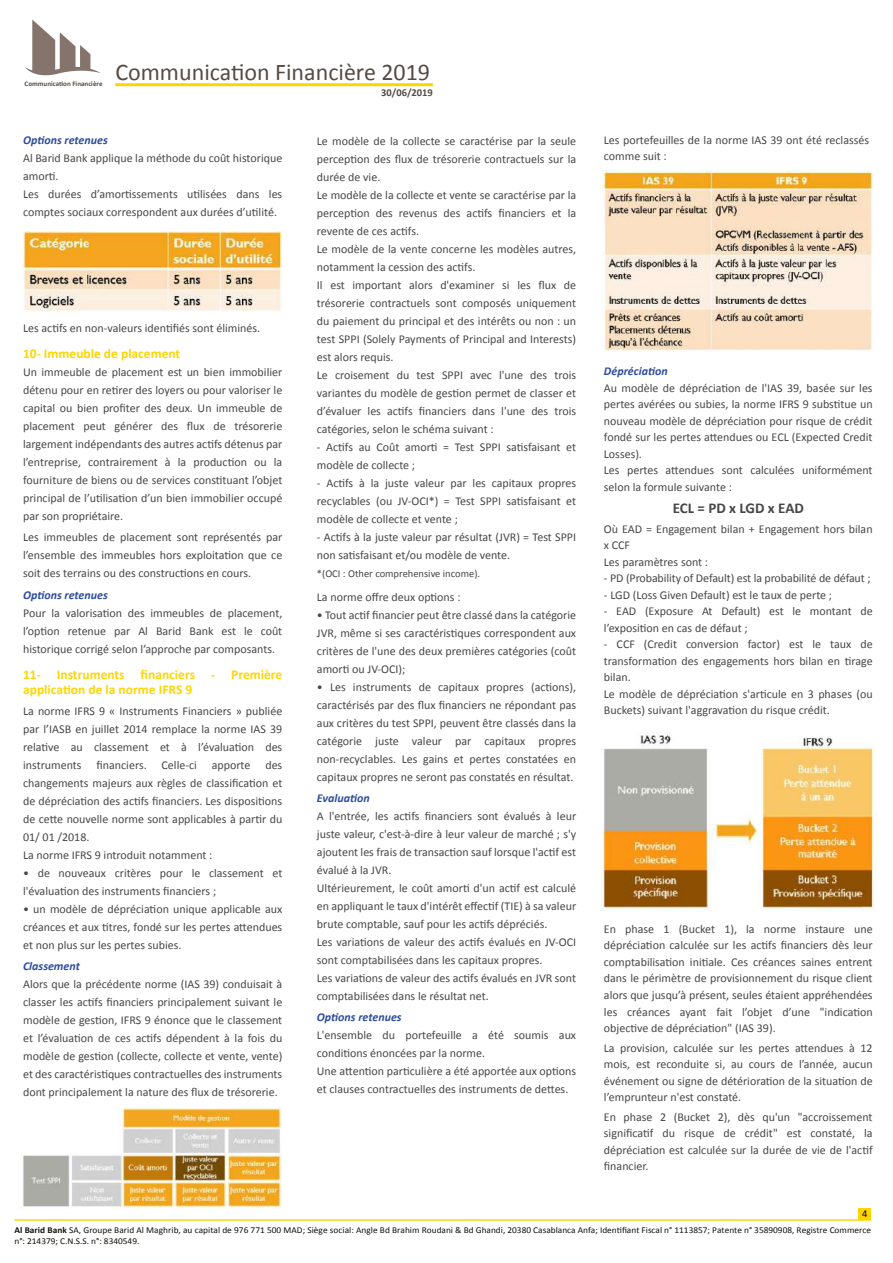
<style>
.page{position:relative;width:893px;height:1263px;background:#fff}
.page>*{position:absolute;margin:0;border:0;box-sizing:border-box;transform-origin:0 0}
.t1{font:24px "Calibri";color:#564a44}
.t2{font:700 15px "Calibri";color:#474746}
.t3{font:700 13.5px/15px "Calibri";color:#ffd500}
.t4{font:12px/18px "Calibri";color:#474746}
.t5{font:italic 700 12px "Calibri";color:#2c4c9c}
.t6{font:10.5px "Calibri";color:#474746}
.t7{font:700 10.5px "Calibri";color:#564a44}
.t8{font:10.5px "Calibri";color:#000}
.t9{font:9px/10.8px "Calibri";color:#13110c;scale:1.04 1}
.t10{font:700 7.05px "Calibri";color:#564a44}
.s1{font-weight:700}
</style>
<div class="page">
<hr style="left:14px;top:1219px;width:857px;height:2px;background:#ffd400">
<svg style="left:25px;top:20px;width:76px;height:55px"></svg>
<hr style="left:115px;top:83px;width:318px;height:3px;background:#ffd500">
<div style="left:858px;top:1208px;width:13px;height:11px;background:#ffd400"></div>
<img style="left:23px;top:231px;width:260px;height:81px">
<img style="left:22px;top:1107px;width:260px;height:101px">
<img style="left:602px;top:171px;width:271px;height:180px">
<img style="left:602px;top:732px;width:274px;height:179px">
<p class="t10" style="left:25px;top:79px;width:79px">Communication Financière</p>
<h1 class="t1" style="left:115px;top:57px;width:316px">Communication Financière 2019</h1>
<p class="t7" style="left:381px;top:86px;width:53px">30/06/2019</p>
<p class="t5" style="left:23px;top:132px;width:86px">Options retenues</p>
<p class="t4" style="left:23px;top:149px;width:261px">Al Barid Bank applique la méthode du coût historique amorti.<br>Les durées d’amortissements utilisées dans les comptes sociaux correspondent aux durées d’utilité.</p>
<p class="t4" style="left:23px;top:319px;width:239px">Les actifs en non-valeurs identifiés sont éliminés.</p>
<p class="t3" style="left:23px;top:346px;width:159px">10- Immeuble de placement</p>
<p class="t4" style="left:23px;top:363px;width:261px;text-align:justify">Un immeuble de placement est un bien immobilier détenu pour en retirer des loyers ou pour valoriser le capital ou bien profiter des deux. Un immeuble de placement peut générer des flux de trésorerie largement indépendants des autres actifs détenus par l’entreprise, contrairement à la production ou la fourniture de biens ou de services constituant l’objet principal de l’utilisation d’un bien immobilier occupé par son propriétaire.</p>
<p class="t4" style="left:23px;top:528px;width:261px;text-align:justify">Les immeubles de placement sont représentés par l’ensemble des immeubles hors exploitation que ce soit des terrains ou des constructions en cours.</p>
<p class="t5" style="left:23px;top:588px;width:86px">Options retenues</p>
<p class="t4" style="left:23px;top:604px;width:261px;text-align:justify">Pour la valorisation des immeubles de placement, l’option retenue par Al Barid Bank est le coût historique corrigé selon l’approche par composants.</p>
<p class="t3" style="left:23px;top:667px;width:261px">11- Instruments financiers - Première application de la norme IFRS 9</p>
<p class="t4" style="left:23px;top:702px;width:261px">La norme IFRS 9 « Instruments Financiers » publiée par l’IASB en juillet 2014 remplace la norme IAS 39 relative au classement et à l’évaluation des instruments financiers. Celle-ci apporte des changements majeurs aux règles de classification et de dépréciation des actifs financiers. Les dispositions de cette nouvelle norme sont applicables à partir du 01/ 01 /2018.<br>La norme IFRS 9 introduit notamment :</p>
<p class="t4" style="left:23px;top:864px;width:261px">• de nouveaux critères pour le classement et l'évaluation des instruments financiers ;</p>
<p class="t4" style="left:23px;top:900px;width:261px;text-align:justify">• un modèle de dépréciation unique applicable aux créances et aux titres, fondé sur les pertes attendues et non plus sur les pertes subies.</p>
<p class="t5" style="left:23px;top:958px;width:58px">Classement</p>
<p class="t4" style="left:23px;top:975px;width:261px;text-align:justify">Alors que la précédente norme (IAS 39) conduisait à classer les actifs financiers principalement suivant le modèle de gestion, IFRS 9 énonce que le classement et l’évaluation de ces actifs dépendent à la fois du modèle de gestion (collecte, collecte et vente, vente) et des caractéristiques contractuelles des instruments dont principalement la nature des flux de trésorerie.</p>
<p class="t4" style="left:317px;top:132px;width:261px">Le modèle de la collecte se caractérise par la seule perception des flux de trésorerie contractuels sur la durée de vie.<br>Le modèle de la collecte et vente se caractérise par la perception des revenus des actifs financiers et la revente de ces actifs.<br>Le modèle de la vente concerne les modèles autres, notamment la cession des actifs.<br>Il est important alors d'examiner si les flux de trésorerie contractuels sont composés uniquement du paiement du principal et des intérêts ou non : un test SPPI (Solely Payments of Principal and Interests) est alors requis.<br>Le croisement du test SPPI avec l'une des trois variantes du modèle de gestion permet de classer et d’évaluer les actifs financiers dans l'une des trois catégories, selon le schéma suivant :</p>
<p class="t4" style="left:317px;top:438px;width:261px">- Actifs au Coût amorti = Test SPPI satisfaisant et modèle de collecte ;</p>
<p class="t4" style="left:317px;top:474px;width:261px;text-align:justify">- Actifs à la juste valeur par les capitaux propres recyclables (ou JV-OCI*) = Test SPPI satisfaisant et modèle de collecte et vente ;</p>
<p class="t4" style="left:317px;top:528px;width:261px">- Actifs à la juste valeur par résultat (JVR) = Test SPPI non satisfaisant et/ou modèle de vente.</p>
<p class="t6" style="left:317px;top:567px;width:165px">*(OCI : Other comprehensive income).</p>
<p class="t4" style="left:317px;top:588px;width:145px">La norme offre deux options :</p>
<p class="t4" style="left:317px;top:606px;width:261px;text-align:justify">• Tout actif financier peut être classé dans la catégorie JVR, même si ses caractéristiques correspondent aux critères de l'une des deux premières catégories (coût amorti ou JV-OCI);</p>
<p class="t4" style="left:317px;top:678px;width:261px;text-align:justify">• Les instruments de capitaux propres (actions), caractérisés par des flux financiers ne répondant pas aux critères du test SPPI, peuvent être classés dans la catégorie juste valeur par capitaux propres non-recyclables. Les gains et pertes constatées en capitaux propres ne seront pas constatés en résultat.</p>
<p class="t5" style="left:317px;top:791px;width:54px">Evaluation</p>
<p class="t4" style="left:317px;top:807px;width:261px">A l'entrée, les actifs financiers sont évalués à leur juste valeur, c'est-à-dire à leur valeur de marché ; s'y ajoutent les frais de transaction sauf lorsque l'actif est évalué à la JVR.<br>Ultérieurement, le coût amorti d'un actif est calculé en appliquant le taux d'intérêt effectif (TIE) à sa valeur brute comptable, sauf pour les actifs dépréciés.<br>Les variations de valeur des actifs évalués en JV-OCI sont comptabilisées dans les capitaux propres.<br>Les variations de valeur des actifs évalués en JVR sont comptabilisées dans le résultat net.</p>
<p class="t5" style="left:317px;top:1010px;width:86px">Options retenues</p>
<p class="t4" style="left:317px;top:1026px;width:261px">L'ensemble du portefeuille a été soumis aux conditions énoncées par la norme.<br>Une attention particulière a été apportée aux options et clauses contractuelles des instruments de dettes.</p>
<p class="t4" style="left:604px;top:132px;width:267px;line-height:16.5px">Les portefeuilles de la norme IAS 39 ont été reclassés comme suit :</p>
<p class="t5" style="left:604px;top:364px;width:65px">Dépréciation</p>
<p class="t4" style="left:604px;top:379px;width:270px;line-height:16.5px">Au modèle de dépréciation de l'IAS 39, basée sur les pertes avérées ou subies, la norme IFRS 9 substitue un nouveau modèle de dépréciation pour risque de crédit fondé sur les pertes attendues ou ECL (Expected Credit Losses).<br>Les pertes attendues sont calculées uniformément selon la formule suivante :</p>
<p class="t2" style="left:673px;top:499px;width:133px">ECL = PD x LGD x EAD</p>
<p class="t4" style="left:604px;top:520px;width:270px;line-height:16.5px">Où EAD = Engagement bilan + Engagement hors bilan x CCF<br>Les paramètres sont :</p>
<p class="t4" style="left:604px;top:569px;width:268px">- PD (Probability of Default) est la probabilité de défaut ;</p>
<p class="t4" style="left:604px;top:586px;width:230px">- LGD (Loss Given Default) est le taux de perte ;</p>
<p class="t4" style="left:604px;top:603px;width:270px;line-height:16.5px">- EAD (Exposure At Default) est le montant de l’exposition en cas de défaut ;</p>
<p class="t4" style="left:604px;top:636px;width:270px;line-height:16.5px">- CCF (Credit conversion factor) est le taux de transformation des engagements hors bilan en tirage bilan.<br>Le modèle de dépréciation s'articule en 3 phases (ou Buckets) suivant l'aggravation du risque crédit.</p>
<p class="t4" style="left:604px;top:921px;width:270px;line-height:16.5px;text-align:justify">En phase 1 (Bucket 1), la norme instaure une dépréciation calculée sur les actifs financiers dès leur comptabilisation initiale. Ces créances saines entrent dans le périmètre de provisionnement du risque client alors que jusqu’à présent, seules étaient appréhendées les créances ayant fait l’objet d’une "indication objective de dépréciation" (IAS 39).</p>
<p class="t4" style="left:604px;top:1039px;width:270px;line-height:16.5px;text-align:justify">La provision, calculée sur les pertes attendues à 12 mois, est reconduite si, au cours de l’année, aucun événement ou signe de détérioration de la situation de l’emprunteur n'est constaté.</p>
<p class="t4" style="left:604px;top:1108px;width:270px;line-height:16.5px;text-align:justify">En phase 2 (Bucket 2), dès qu'un "accroissement significatif du risque de crédit" est constaté, la dépréciation est calculée sur la durée de vie de l'actif financier.</p>
<p class="t8" style="left:862px;top:1206px;width:7px">4</p>
<p class="t9" style="left:14px;top:1225px;width:825px"><span class="s1">Al Barid Bank</span> SA, Groupe Barid Al Maghrib, au capital de 976 771 500 MAD; Siège social: Angle Bd Brahim Roudani &amp; Bd Ghandi, 20380 Casablanca Anfa; Identifiant Fiscal n° 1113857; Patente n° 35890908, Registre Commerce n°: 214379; C.N.S.S. n°: 8340549.</p>
</div>
